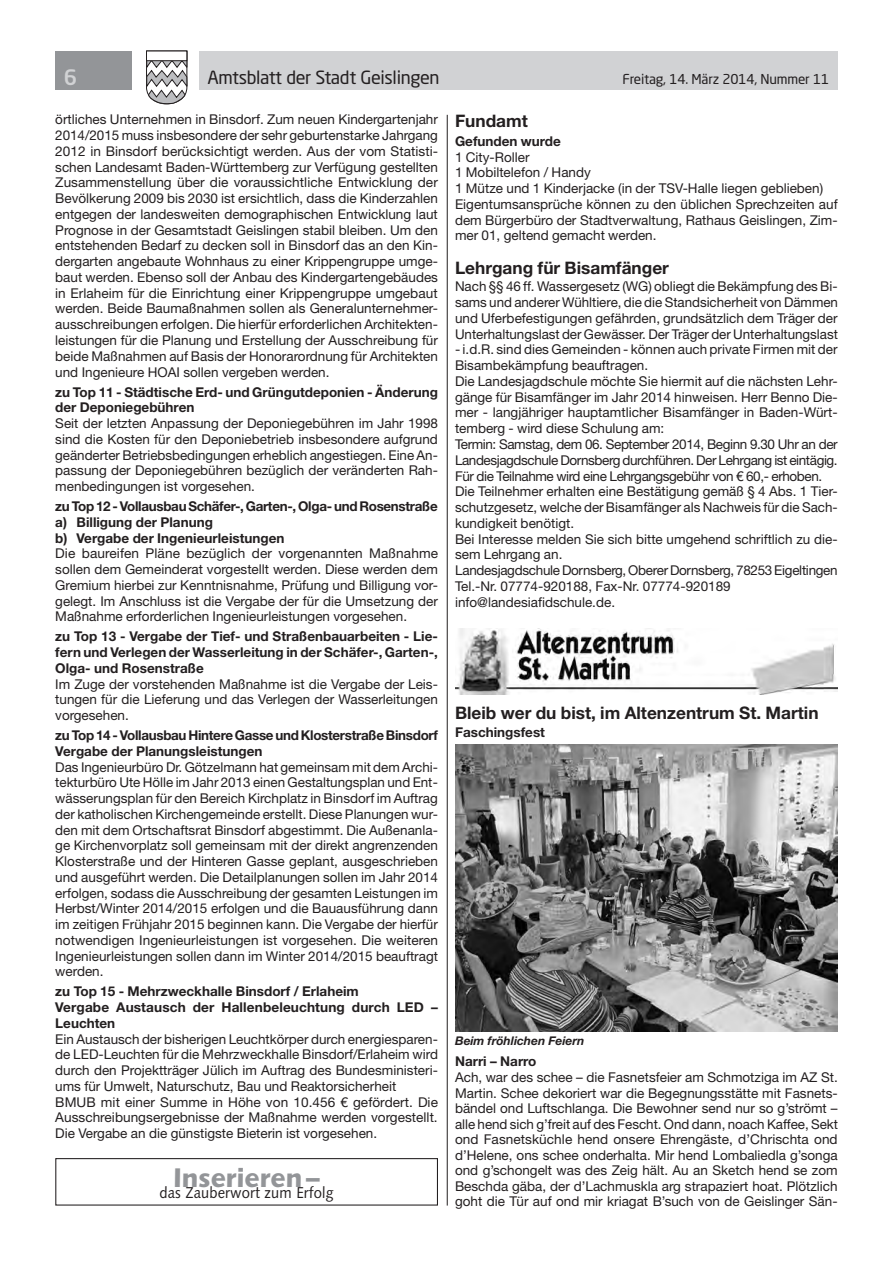
<style>
.page{position:relative;width:893px;height:1263px;background:#fff}
.page>*{position:absolute;margin:0;border:0;box-sizing:border-box;transform-origin:0 0}
.t1{font:27px "Humanist 531 BT Black A";color:#939598}
.t2{font:500 21px "Neo Sans Std";color:#d1d2d4}
.t3{font:18px "Neo Sans Std";letter-spacing:-.02em;color:#231f20}
.t4{font:700 17.25px "Helvetica Neue LT Std";color:#231f20}
.t5{font:15.75px "Humanist 531 BT Roman A";color:#231f20;scale:.95 1}
.t6{font:13.5px/15.8px "Helvetica Neue LT Std";color:#231f20;text-align:justify}
.t7{font:700 13.5px/15.8px "Helvetica Neue LT Std";color:#231f20}
.t8{font:700 13.5px/15.8px "Helvetica Neue LT Std";letter-spacing:-.02em;color:#231f20}
.t9{font:13.5px "Neo Sans Std";letter-spacing:-.015em;color:#231f20}
.t10{font:italic 700 12px "Helvetica Neue LT Std";color:#231f20}
</style>
<div class="page">
<div style="left:199px;top:51px;width:639px;height:38px;background:#d1d2d4"></div>
<div style="left:55px;top:51px;width:77px;height:38px;background:#939598"></div>
<svg style="left:146px;top:50px;width:42px;height:55px"></svg>
<div style="left:146px;top:51px;width:41px;height:10px;background:#fff;border:1px solid #231f20"></div>
<hr style="left:447px;top:115px;width:1px;height:1090px;background:#231f20">
<img style="left:455px;top:629px;width:383px;height:66px">
<img style="left:455px;top:745px;width:383px;height:287px">
<div style="left:55px;top:1158px;width:383px;height:47px;border:1px solid #231f20"></div>
<h2 class="t2" style="left:64px;top:64px;width:15px">6</h2>
<h3 class="t3" style="left:207px;top:66px;width:234px">Amtsblatt der Stadt Geislingen</h3>
<p class="t9" style="left:622px;top:71px;width:208px">Freitag, 14. März 2014, Nummer 11</p>
<p class="t6" style="left:55px;top:112px;width:384px">örtliches Unternehmen in Binsdorf. Zum neuen Kindergartenjahr 2014/2015 muss insbesondere der sehr geburtenstarke Jahrgang 2012 in Binsdorf berücksichtigt werden. Aus der vom Statisti&shy;schen Landesamt Baden-Württemberg zur Verfügung gestellten Zusammenstellung über die voraussichtliche Entwicklung der Bevölkerung 2009 bis 2030 ist ersichtlich, dass die Kinderzahlen entgegen der landesweiten demographischen Entwicklung laut Prognose in der Gesamtstadt Geislingen stabil bleiben. Um den entstehenden Bedarf zu decken soll in Binsdorf das an den Kin&shy;dergarten angebaute Wohnhaus zu einer Krippengruppe umge&shy;baut werden. Ebenso soll der Anbau des Kindergartengebäudes in Erlaheim für die Einrichtung einer Krippengruppe umgebaut werden. Beide Baumaßnahmen sollen als Generalunternehmer&shy;ausschreibungen erfolgen. Die hierfür erforderlichen Architekten&shy;leistungen für die Planung und Erstellung der Ausschreibung für beide Maßnahmen auf Basis der Honorarordnung für Architekten und Ingenieure HOAI sollen vergeben werden.</p>
<p class="t7" style="left:55px;top:383px;width:384px">zu Top 11 - Städtische Erd- und Grüngutdeponien - Änderung der Deponiegebühren</p>
<p class="t6" style="left:55px;top:415px;width:384px">Seit der letzten Anpassung der Deponiegebühren im Jahr 1998 sind die Kosten für den Deponiebetrieb insbesondere aufgrund geänderter Betriebsbedingungen erheblich angestiegen. Eine An&shy;passung der Deponiegebühren bezüglich der veränderten Rah&shy;menbedingungen ist vorgesehen.</p>
<p class="t7" style="left:55px;top:498px;width:384px">zu Top 12 - Vollausbau Schäfer-, Garten-, Olga- und Rosenstraße a) Billigung der Planung<br>b) Vergabe der Ingenieurleistungen</p>
<p class="t6" style="left:55px;top:545px;width:384px">Die baureifen Pläne bezüglich der vorgenannten Maßnahme sollen dem Gemeinderat vorgestellt werden. Diese werden dem Gremium hierbei zur Kenntnisnahme, Prüfung und Billigung vor&shy;gelegt. Im Anschluss ist die Vergabe der für die Umsetzung der Maßnahme erforderlichen Ingenieurleistungen vorgesehen.</p>
<p class="t7" style="left:55px;top:628px;width:384px;text-align:justify">zu Top 13 - Vergabe der Tief- und Straßenbauarbeiten - Lie&shy;fern und Verlegen der Wasserleitung in der Schäfer-, Garten-, Olga- und Rosenstraße</p>
<p class="t6" style="left:55px;top:676px;width:384px">Im Zuge der vorstehenden Maßnahme ist die Vergabe der Leis&shy;tungen für die Lieferung und das Verlegen der Wasserleitungen vorgesehen.</p>
<p class="t8" style="left:55px;top:727px;width:384px">zu Top 14 - Vollausbau Hintere Gasse und Klosterstraße Binsdorf<br>Vergabe der Planungsleistungen</p>
<p class="t6" style="left:55px;top:759px;width:384px">Das Ingenieurbüro Dr. Götzelmann hat gemeinsam mit dem Archi&shy;tekturbüro Ute Hölle im Jahr 2013 einen Gestaltungsplan und Ent&shy;wässerungsplan für den Bereich Kirchplatz in Binsdorf im Auftrag der katholischen Kirchengemeinde erstellt. Diese Planungen wur&shy;den mit dem Ortschaftsrat Binsdorf abgestimmt. Die Außenanla&shy;ge Kirchenvorplatz soll gemeinsam mit der direkt angrenzenden Klosterstraße und der Hinteren Gasse geplant, ausgeschrieben und ausgeführt werden. Die Detailplanungen sollen im Jahr 2014 erfolgen, sodass die Ausschreibung der gesamten Leistungen im Herbst/Winter 2014/2015 erfolgen und die Bauausführung dann im zeitigen Frühjahr 2015 beginnen kann. Die Vergabe der hierfür notwendigen Ingenieurleistungen ist vorgesehen. Die weiteren Ingenieurleistungen sollen dann im Winter 2014/2015 beauftragt werden.</p>
<p class="t7" style="left:55px;top:983px;width:384px">zu Top 15 - Mehrzweckhalle Binsdorf / Erlaheim<br>Vergabe Austausch der Hallenbeleuchtung durch LED –<br>Leuchten</p>
<p class="t6" style="left:55px;top:1031px;width:384px;text-align:left">Ein Austausch der bisherigen Leuchtkörper durch energiesparen&shy;de LED-Leuchten für die Mehrzweckhalle Binsdorf/Erlaheim wird durch den Projektträger Jülich im Auftrag des Bundesministeri&shy;ums für Umwelt, Naturschutz, Bau und Reaktorsicherheit BMUB mit einer Summe in Höhe von 10.456 € gefördert. Die Ausschreibungsergebnisse der Maßnahme werden vorgestellt.<br>Die Vergabe an die günstigste Bieterin ist vorgesehen.</p>
<p class="t4" style="left:455px;top:110px;width:74px">Fundamt</p>
<p class="t7" style="left:455px;top:133px;width:107px">Gefunden wurde</p>
<p class="t6" style="left:455px;top:149px;width:384px;text-align:left">1 City-Roller<br>1 Mobiltelefon / Handy<br>1 Mütze und 1 Kinderjacke (in der TSV-Halle liegen geblieben)<br>Eigentumsansprüche können zu den üblichen Sprechzeiten auf dem Bürgerbüro der Stadtverwaltung, Rathaus Geislingen, Zim&shy;mer 01, geltend gemacht werden.</p>
<p class="t4" style="left:455px;top:257px;width:216px">Lehrgang für Bisamfänger</p>
<p class="t6" style="left:455px;top:279px;width:384px">Nach §§ 46 ff. Wassergesetz (WG) obliegt die Bekämpfung des Bi&shy;sams und anderer Wühltiere, die die Standsicherheit von Dämmen und Uferbefestigungen gefährden, grundsätzlich dem Träger der Unterhaltungslast der Gewässer. Der Träger der Unterhaltungslast</p>
<p class="t6" style="left:455px;top:342px;width:384px;text-align:left">- i.d.R. sind dies Gemeinden - können auch private Firmen mit der Bisambekämpfung beauftragen.<br>Die Landesjagdschule möchte Sie hiermit auf die nächsten Lehr&shy;gänge für Bisamfänger im Jahr 2014 hinweisen. Herr Benno Die&shy;mer - langjähriger hauptamtlicher Bisamfänger in Baden-Würt&shy;temberg - wird diese Schulung am:<br>Termin: Samstag, dem 06. September 2014, Beginn 9.30 Uhr an der Landesjagdschule Dornsberg durchführen. Der Lehrgang ist eintägig.<br>Für die Teilnahme wird eine Lehrgangsgebühr von € 60,- erhoben.<br>Die Teilnehmer erhalten eine Bestätigung gemäß § 4 Abs. 1 Tier&shy;schutzgesetz, welche der Bisamfänger als Nachweis für die Sach&shy;kundigkeit benötigt.<br>Bei Interesse melden Sie sich bitte umgehend schriftlich zu die&shy;sem Lehrgang an.<br>Landesjagdschule Dornsberg, Oberer Dornsberg, 78253 Eigeltingen Tel.-Nr. 07774-920188, Fax-Nr. 07774-920189 info@landesiafidschule.de.</p>
<p class="t4" style="left:455px;top:703px;width:365px">Bleib wer du bist, im Altenzentrum St. Martin</p>
<p class="t7" style="left:455px;top:724px;width:91px">Faschingsfest</p>
<p class="t10" style="left:455px;top:1034px;width:131px">Beim fröhlichen Feiern</p>
<p class="t7" style="left:455px;top:1053px;width:83px">Narri – Narro</p>
<p class="t6" style="left:455px;top:1069px;width:385px">Ach, war des schee – die Fasnetsfeier am Schmotziga im AZ St.<br>Martin. Schee dekoriert war die Begegnungsstätte mit Fasnets&shy;bändel ond Luftschlanga. Die Bewohner send nur so g’strömt – alle hend sich g’freit auf des Fescht. Ond dann, noach Kaffee, Sekt ond Fasnetsküchle hend onsere Ehrengäste, d’Chrischta ond d’Helene, ons schee onderhalta. Mir hend Lombaliedla g’songa ond g’schongelt was des Zeig hält. Au an Sketch hend se zom Beschda gäba, der d’Lachmuskla arg strapaziert hoat. Plötzlich goht die Tür auf ond mir kriagat B’such von de Geislinger Sän-</p>
<h1 class="t1" style="left:173px;top:1160px;width:148px">Inserieren –</h1>
<p class="t5" style="left:160px;top:1183px;width:185px">das Zauberwort zum Erfolg</p>
</div>
